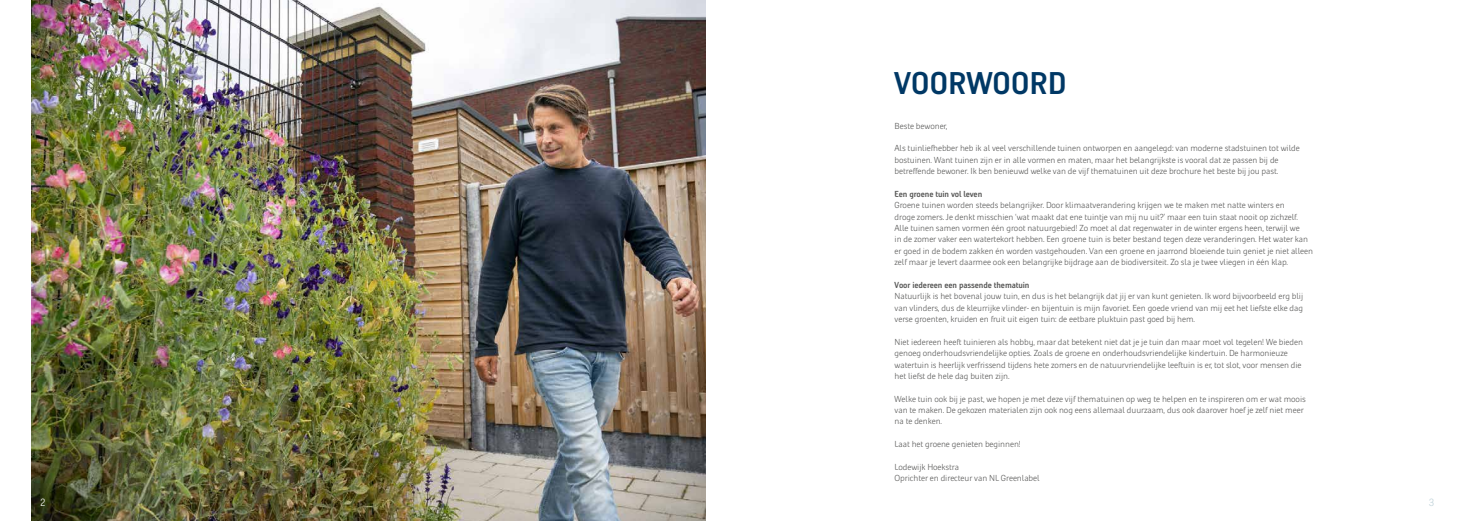
<style>
.page{position:relative;width:1474px;height:521px;background:#fff}
.page>*{position:absolute;margin:0;border:0;box-sizing:border-box;transform-origin:0 0}
.t1{font:700 31.5px "Heijmans Con";letter-spacing:.01em;color:#003865}
.t2{font:300 10.5px "Heijmans";color:#fff}
.t3{font:300 10.5px "Heijmans";color:#bed1d8}
.t4{font:300 8.75px/11.4px "Heijmans";letter-spacing:-.01em;color:#575756}
.t5{font:700 8.75px "Heijmans Con";letter-spacing:-.01em;color:#575756}
</style>
<div class="page">
<img style="left:32px;top:0;width:673px;height:521px">
<h1 class="t1" style="left:894px;top:65px;width:173px">VOORWOORD</h1>
<p class="t4" style="left:894px;top:120px;width:54px">Beste bewoner,</p>
<p class="t4" style="left:894px;top:143px;width:407px">Als tuinliefhebber heb ik al veel verschillende tuinen ontworpen en aangelegd: van moderne stadstuinen tot wilde bostuinen. Want tuinen zijn er in alle vormen en maten, maar het belangrijkste is vooral dat ze passen bij de betreffende bewoner. Ik ben benieuwd welke van de vijf thematuinen uit deze brochure het beste bij jou past.</p>
<p class="t5" style="left:894px;top:189px;width:89px">Een groene tuin vol leven</p>
<p class="t4" style="left:894px;top:200px;width:420px">Groene tuinen worden steeds belangrijker. Door klimaatverandering krijgen we te maken met natte winters en<br>droge zomers. Je denkt misschien ‘wat maakt dat ene tuintje van mij nu uit?’ maar een tuin staat nooit op zichzelf.<br>Alle tuinen samen vormen één groot natuurgebied! Zo moet al dat regenwater in de winter ergens heen, terwijl we<br>in de zomer vaker een watertekort hebben. Een groene tuin is beter bestand tegen deze veranderingen. Het water kan er goed in de bodem zakken én worden vastgehouden. Van een groene en jaarrond bloeiende tuin geniet je niet alleen zelf maar je levert daarmee ook een belangrijke bijdrage aan de biodiversiteit. Zo sla je twee vliegen in één klap.</p>
<p class="t5" style="left:894px;top:280px;width:136px">Voor iedereen een passende thematuin</p>
<p class="t4" style="left:894px;top:291px;width:410px;text-align:justify">Natuurlijk is het bovenal jouw tuin, en dus is het belangrijk dat jij er van kunt genieten. Ik word bijvoorbeeld erg blij van vlinders, dus de kleurrijke vlinder- en bijentuin is mijn favoriet. Een goede vriend van mij eet het liefste elke dag verse groenten, kruiden en fruit uit eigen tuin: de eetbare pluktuin past goed bij hem.</p>
<p class="t4" style="left:894px;top:336px;width:410px">Niet iedereen heeft tuinieren als hobby, maar dat betekent niet dat je je tuin dan maar moet vol tegelen! We bieden genoeg onderhoudsvriendelijke opties. Zoals de groene en onderhoudsvriendelijke kindertuin. De harmonieuze watertuin is heerlijk verfrissend tijdens hete zomers en de natuurvriendelijke leeftuin is er, tot slot, voor mensen die het liefst de hele dag buiten zijn.</p>
<p class="t4" style="left:894px;top:393px;width:413px">Welke tuin ook bij je past, we hopen je met deze vijf thematuinen op weg te helpen en te inspireren om er wat moois van te maken. De gekozen materialen zijn ook nog eens allemaal duurzaam, dus ook daarover hoef je zelf niet meer na te denken.</p>
<p class="t4" style="left:894px;top:438px;width:128px">Laat het groene genieten beginnen!</p>
<p class="t4" style="left:894px;top:461px;width:147px">Lodewijk Hoekstra<br>Oprichter en directeur van NL Greenlabel</p>
<p class="t2" style="left:40px;top:496px;width:7px">2</p>
<p class="t3" style="left:1428px;top:496px;width:7px">3</p>
</div>
